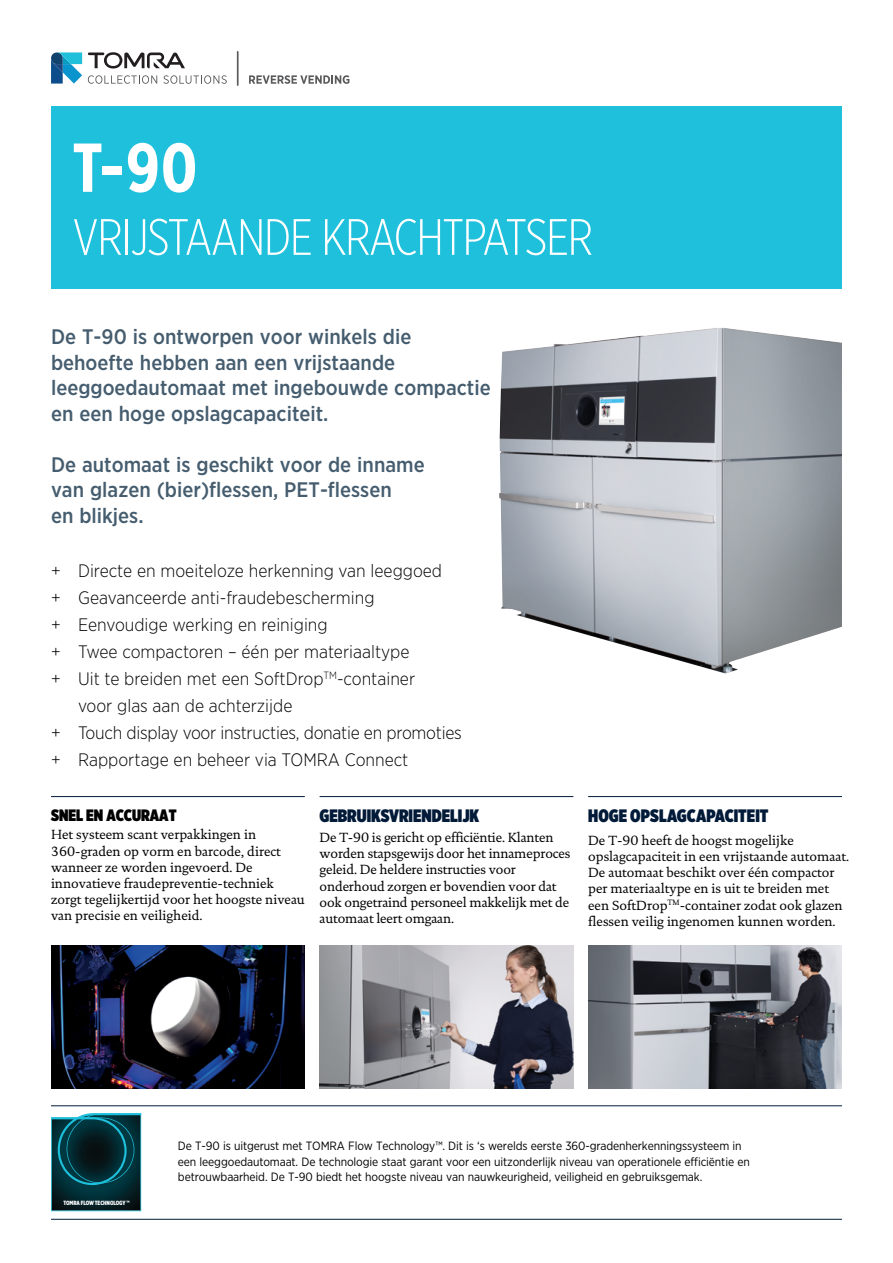
<style>
.page{position:relative;width:893px;height:1263px;background:#fff}
.page>*{position:absolute;margin:0;border:0;box-sizing:border-box;transform-origin:0 0}
.t1{font:700 69px "Gotham X Narrow";color:#fff}
.t2{font:300 51px "Gotham X Narrow";letter-spacing:-.025em;color:#fff}
.t3{font:500 21px/25.5px "Gotham Narrow";color:#455d6f}
.t4{font:300 18px "Gotham Narrow";color:#000}
.t5{font:900 18px "Gotham X Narrow";color:#001a38}
.t6{font:900 16.5px "Gotham X Narrow";color:#000}
.t7{font:13.5px/16.2px "DTL Documenta T";color:#000}
.t8{font:12px/15px "Gotham Narrow";letter-spacing:-.01em;color:#000}
.t9{font:900 6.15px "Gotham X Narrow";letter-spacing:-.01em;color:#fff}
</style>
<div class="page">
<svg style="left:51px;top:52px;width:176px;height:32px"></svg>
<hr style="left:237px;top:51px;width:2px;height:35px;background:#595a5c">
<svg style="left:249px;top:75px;width:100px;height:9px"></svg>
<div style="left:51px;top:106px;width:791px;height:183px;background:#1fc0db"></div>
<img style="left:499px;top:328px;width:343px;height:345px">
<hr style="left:51px;top:796px;width:254px;height:1px;background:#001a38">
<hr style="left:320px;top:796px;width:253px;height:1px;background:#001a38">
<hr style="left:588px;top:796px;width:254px;height:1px;background:#001a38">
<hr style="left:51px;top:1105px;width:791px;height:1px;background:#001a38">
<hr style="left:51px;top:1219px;width:791px;height:1px;background:#001a38">
<svg style="left:51px;top:1113px;width:90px;height:98px;background:#0a3c45"></svg>
<img style="left:51px;top:946px;width:254px;height:142px">
<img style="left:320px;top:946px;width:253px;height:142px">
<img style="left:588px;top:946px;width:254px;height:142px">
<h1 class="t1" style="left:72px;top:125px;width:127px">T-90</h1>
<h2 class="t2" style="left:72px;top:207px;width:522px">VRIJSTAANDE KRACHTPATSER</h2>
<h3 class="t3" style="left:51px;top:324px;width:441px">De T-90 is ontworpen voor winkels die behoefte hebben aan een vrijstaande leeggoedautomaat met ingebouwde compactie en een hoge opslagcapaciteit.</h3>
<h3 class="t3" style="left:51px;top:451px;width:375px">De automaat is geschikt voor de inname van glazen (bier)flessen, PET-flessen<br>en blikjes.</h3>
<h3 class="t4" style="left:51px;top:560px;width:393px">+ Directe en moeiteloze herkenning van leeggoed</h3>
<h3 class="t4" style="left:51px;top:587px;width:325px">+ Geavanceerde anti-fraudebescherming</h3>
<h3 class="t4" style="left:51px;top:614px;width:278px">+ Eenvoudige werking en reiniging</h3>
<h3 class="t4" style="left:51px;top:641px;width:360px">+ Twee compactoren – één per materiaaltype</h3>
<h3 class="t4" style="left:51px;top:668px;width:366px">+ Uit te breiden met een SoftDrop<sup>TM</sup>-container</h3>
<h3 class="t4" style="left:78px;top:695px;width:216px">voor glas aan de achterzijde</h3>
<h3 class="t4" style="left:51px;top:722px;width:412px">+ Touch display voor instructies, donatie en promoties</h3>
<h3 class="t4" style="left:51px;top:749px;width:359px">+ Rapportage en beheer via TOMRA Connect</h3>
<p class="t6" style="left:51px;top:805px;width:127px">SNEL EN ACCURAAT</p>
<h3 class="t5" style="left:320px;top:804px;width:161px">GEBRUIKSVRIENDELIJK</h3>
<p class="t7" style="left:51px;top:827px;width:255px">Het systeem scant verpakkingen in 360-graden op vorm en barcode, direct wanneer ze worden ingevoerd. De innovatieve fraudepreventie-techniek zorgt tegelijkertijd voor het hoogste niveau van precisie en veiligheid.</p>
<p class="t7" style="left:320px;top:829px;width:252px">De T-90 is gericht op efficiëntie. Klanten worden stapsgewijs door het innameproces geleid. De heldere instructies voor onderhoud zorgen er bovendien voor dat ook ongetraind personeel makkelijk met de automaat leert omgaan.</p>
<h3 class="t5" style="left:588px;top:804px;width:182px">HOGE OPSLAGCAPACITEIT</h3>
<p class="t7" style="left:588px;top:832px;width:262px">De T-90 heeft de hoogst mogelijke opslagcapaciteit in een vrijstaande automaat.<br>De automaat beschikt over één compactor per materiaaltype en is uit te breiden met een SoftDrop<sup>TM</sup>-container zodat ook glazen flessen veilig ingenomen kunnen worden.</p>
<p class="t9" style="left:64px;top:1199px;width:68px">TOMRA FLOW TECHNOLOGY ™</p>
<p class="t8" style="left:178px;top:1138px;width:573px">De T-90 is uitgerust met TOMRA Flow Technology™. Dit is ‘s werelds eerste 360-gradenherkenningssysteem in een leeggoedautomaat. De technologie staat garant voor een uitzonderlijk niveau van operationele efficiëntie en betrouwbaarheid. De T-90 biedt het hoogste niveau van nauwkeurigheid, veiligheid en gebruiksgemak.</p>
</div>
